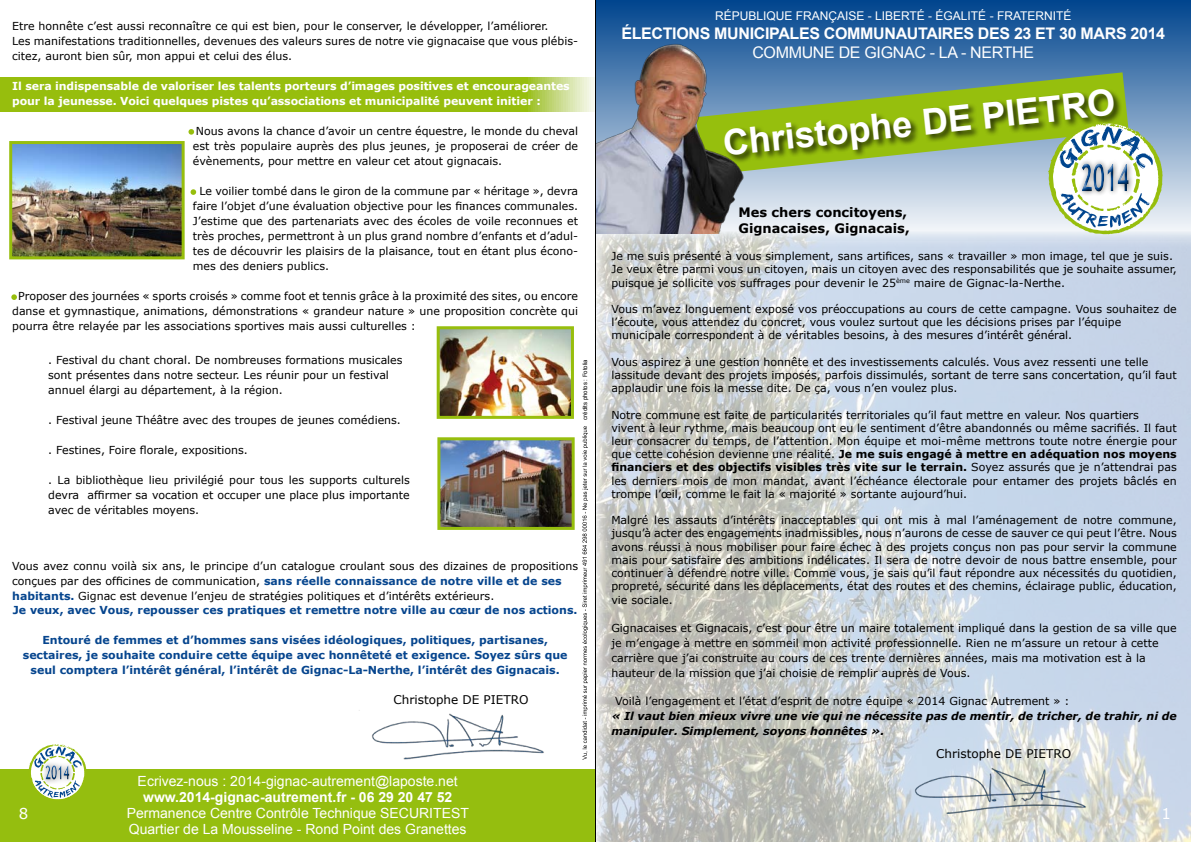
<style>
.page{position:relative;width:1191px;height:842px;background:#fff}
.page>*{position:absolute;margin:0;border:0;box-sizing:border-box;transform-origin:0 0}
.t1{font:700 36px "Arial";color:#fff}
.t2{font:700 16px "Arial";letter-spacing:-.02em;color:#fff}
.t3{font:16px "Arial";letter-spacing:-.02em;color:#fff}
.t4{font:15px "Verdana";color:#fff}
.t5{font:14px/16px "Arial";color:#fff}
.t6{font:700 14px "Arial";color:#fff}
.t7{font:700 13px/15.6px "Verdana";color:#000}
.t8{font:12px "Arial";color:#fff}
.t9{font:12px "Verdana";color:#000}
.t10{font:11px/15px "Verdana";color:#000}
.t11{font:700 11px/15px "Verdana";color:#06458e;text-align:center}
.t12{font:700 11px/15px "Verdana";letter-spacing:-.01em;color:#fff}
.t13{font:italic 700 11px/15px "Verdana";color:#000}
.t14{font:6px "Arial";color:#000}
.s1{font-weight:700;color:#06458e}
.s2{font-weight:700}
</style>
<div class="page">
<img style="left:596px;top:241px;width:595px;height:601px">
<svg style="left:596px;top:0;width:595px;height:241px;background:#6a92bc"></svg>
<svg style="left:0;top:77px;width:595px;height:35px;background:#9cc11a"></svg>
<svg style="left:749px;top:72px;width:379px;height:103px;background:#7ca1a5"></svg>
<img style="left:596px;top:28px;width:153px;height:205px">
<div style="left:723px;top:88px;width:399px;height:76px;background:#000;opacity:.75"></div>
<div style="left:0;top:769px;width:595px;height:73px;background:#95be0f"></div>
<svg style="left:188px;top:129px;width:6px;height:6px"></svg>
<svg style="left:190px;top:189px;width:6px;height:6px"></svg>
<svg style="left:11px;top:294px;width:6px;height:6px"></svg>
<img style="left:13px;top:145px;width:168px;height:110px">
<div style="left:9px;top:141px;width:176px;height:118px;border:3px solid #97be0d"></div>
<img style="left:441px;top:330px;width:129px;height:85px">
<div style="left:437px;top:326px;width:137px;height:93px;border:3px solid #97be0d"></div>
<img style="left:441px;top:441px;width:129px;height:85px">
<div style="left:437px;top:437px;width:137px;height:93px;border:3px solid #97be0d"></div>
<svg style="left:1048px;top:121px;width:114px;height:113px"></svg>
<svg style="left:28px;top:744px;width:58px;height:56px"></svg>
<svg style="left:582px;top:426px;width:6px;height:334px"></svg>
<img style="left:359px;top:710px;width:185px;height:50px">
<img style="left:901px;top:745px;width:203px;height:94px">
<hr style="left:595px;top:0;width:1px;height:842px;background:#000">
<p class="t10" style="left:12px;top:18px;width:567px">Etre honnête c’est aussi reconnaître ce qui est bien, pour le conserver, le développer, l’améliorer.<br>Les manifestations traditionnelles, devenues des valeurs sures de notre vie gignacaise que vous plébis&shy;citez, auront bien sûr, mon appui et celui des élus.</p>
<p class="t12" style="left:12px;top:78px;width:559px">Il sera indispensable de valoriser les talents porteurs d’images positives et encourageantes pour la jeunesse. Voici quelques pistes qu’associations et municipalité peuvent initier :</p>
<p class="t10" style="left:193px;top:123px;width:387px;text-align:justify">Nous avons la chance d’avoir un centre équestre, le monde du cheval est très populaire auprès des plus jeunes, je proposerai de créer de évènements, pour mettre en valeur cet atout gignacais.</p>
<p class="t10" style="left:193px;top:183px;width:387px;text-align:justify;text-indent:7px">Le voilier tombé dans le giron de la commune par « héritage », devra faire l’objet d’une évaluation objective pour les finances communales.<br>J’estime que des partenariats avec des écoles de voile reconnues et très proches, permettront à un plus grand nombre d’enfants et d’adul&shy;tes de découvrir les plaisirs de la plaisance, tout en étant plus écono&shy;mes des deniers publics.</p>
<p class="t10" style="left:12px;top:288px;width:567px;text-align:justify;text-indent:6px">Proposer des journées « sports croisés » comme foot et tennis grâce à la proximité des sites, ou encore danse et gymnastique, animations, démonstrations « grandeur nature » une proposition concrète qui pourra être relayée par les associations sportives mais aussi culturelles :</p>
<p class="t10" style="left:48px;top:352px;width:356px">. Festival du chant choral. De nombreuses formations musicales sont présentes dans notre secteur. Les réunir pour un festival annuel élargi au département, à la région.</p>
<p class="t10" style="left:48px;top:412px;width:354px">. Festival jeune Théâtre avec des troupes de jeunes comédiens.</p>
<p class="t10" style="left:48px;top:442px;width:201px">. Festines, Foire florale, expositions.</p>
<p class="t10" style="left:48px;top:472px;width:363px;text-align:justify">. La bibliothèque lieu privilégié pour tous les supports culturels devra affirmer sa vocation et occuper une place plus importante avec de véritables moyens.</p>
<p class="t14" style="left:581px;top:420px;width:62px;rotate:-90deg">crédits photos : Fotolia</p>
<p class="t10" style="left:12px;top:558px;width:567px">Vous avez connu voilà six ans, le principe d’un catalogue croulant sous des dizaines de propositions conçues par des officines de communication, <span class="s1">sans réelle connaissance de notre ville et de ses habitants.</span> Gignac est devenue l’enjeu de stratégies politiques et d’intérêts extérieurs.</p>
<p class="t11" style="left:13px;top:602px;width:566px">Je veux, avec Vous, repousser ces pratiques et remettre notre ville au cœur de nos actions.</p>
<p class="t11" style="left:23px;top:632px;width:546px">Entouré de femmes et d’hommes sans visées idéologiques, politiques, partisanes, sectaires, je souhaite conduire cette équipe avec honnêteté et exigence. Soyez sûrs que seul comptera l’intérêt général, l’intérêt de Gignac-La-Nerthe, l’intérêt des Gignacais.</p>
<p class="t9" style="left:393px;top:692px;width:137px">Christophe DE PIETRO</p>
<p class="t8" style="left:715px;top:9px;width:358px">RÉPUBLIQUE FRANÇAISE - LIBERTÉ - ÉGALITÉ - FRATERNITÉ</p>
<h2 class="t2" style="left:621px;top:25px;width:545px">ÉLECTIONS MUNICIPALES COMMUNAUTAIRES DES 23 ET 30 MARS 2014</h2>
<h2 class="t3" style="left:752px;top:44px;width:283px">COMMUNE DE GIGNAC - LA - NERTHE</h2>
<h1 class="t1" style="left:721px;top:123px;width:396px;rotate:-6deg">Christophe DE PIETRO</h1>
<p class="t7" style="left:738px;top:204px;width:173px">Mes chers concitoyens,<br>Gignacaises, Gignacais,</p>
<p class="t10" style="left:611px;top:249px;width:567px;line-height:13.2px">Je me suis présenté à vous simplement, sans artifices, sans « travailler » mon image, tel que je suis.<br>Je veux être parmi vous un citoyen, mais un citoyen avec des responsabilités que je souhaite assumer, puisque je sollicite vos suffrages pour devenir le 25<sup>ème</sup> maire de Gignac-la-Nerthe.</p>
<p class="t10" style="left:611px;top:302px;width:567px;line-height:13.2px">Vous m’avez longuement exposé vos préoccupations au cours de cette campagne. Vous souhaitez de l’écoute, vous attendez du concret, vous voulez surtout que les décisions prises par l’équipe municipale correspondent à de véritables besoins, à des mesures d’intérêt général.</p>
<p class="t10" style="left:611px;top:355px;width:567px;line-height:13.2px">Vous aspirez à une gestion honnête et des investissements calculés. Vous avez ressenti une telle lassitude devant des projets imposés, parfois dissimulés, sortant de terre sans concertation, qu’il faut applaudir une fois la messe dite. De ça, vous n’en voulez plus.</p>
<p class="t10" style="left:611px;top:408px;width:567px;line-height:13.2px">Notre commune est faite de particularités territoriales qu’il faut mettre en valeur. Nos quartiers<br>vivent à leur rythme, mais beaucoup ont eu le sentiment d’être abandonnés ou même sacrifiés. Il faut leur consacrer du temps, de l’attention. Mon équipe et moi-même mettrons toute notre énergie pour que cette cohésion devienne une réalité. <span class="s2">Je me suis engagé à mettre en adéquation nos moyens financiers et des objectifs visibles très vite sur le terrain.</span> Soyez assurés que je n’attendrai pas les derniers mois de mon mandat, avant l’échéance électorale pour entamer des projets bâclés en trompe l’œil, comme le fait la « majorité » sortante aujourd’hui.</p>
<p class="t10" style="left:611px;top:513px;width:567px;line-height:13.2px;text-align:justify">Malgré les assauts d’intérêts inacceptables qui ont mis à mal l’aménagement de notre commune, jusqu’à acter des engagements inadmissibles, nous n’aurons de cesse de sauver ce qui peut l’être. Nous avons réussi à nous mobiliser pour faire échec à des projets conçus non pas pour servir la commune mais pour satisfaire des ambitions indélicates. Il sera de notre devoir de nous battre ensemble, pour continuer à défendre notre ville. Comme vous, je sais qu’il faut répondre aux nécessités du quotidien, propreté, sécurité dans les déplacements, état des routes et des chemins, éclairage public, éducation, vie sociale.</p>
<p class="t10" style="left:611px;top:620px;width:567px">Gignacaises et Gignacais, c’est pour être un maire totalement impliqué dans la gestion de sa ville que je m’engage à mettre en sommeil mon activité professionnelle. Rien ne m’assure un retour à cette carrière que j’ai construite au cours de ces trente dernières années, mais ma motivation est à la hauteur de la mission que j’ai choisie de remplir auprès de Vous.</p>
<p class="t10" style="left:615px;top:693px;width:455px">Voilà l’engagement et l’état d’esprit de notre équipe « 2014 Gignac Autrement » :</p>
<p class="t13" style="left:611px;top:708px;width:567px">« Il vaut bien mieux vivre une vie qui ne nécessite pas de mentir, de tricher, de trahir, ni de manipuler. Simplement, soyons honnêtes ».</p>
<p class="t9" style="left:936px;top:746px;width:137px">Christophe DE PIETRO</p>
<p class="t5" style="left:138px;top:773px;width:322px">Ecrivez-nous : 2014-gignac-autrement@laposte.net</p>
<p class="t6" style="left:143px;top:789px;width:311px">www.2014-gignac-autrement.fr - 06 29 20 47 52</p>
<p class="t5" style="left:127px;top:805px;width:344px">Permanence Centre Contrôle Technique SECURITEST<br>Quartier de La Mousseline - Rond Point des Granettes</p>
<h3 class="t4" style="left:19px;top:804px;width:11px">8</h3>
<h3 class="t4" style="left:1161px;top:804px;width:11px">1</h3>
</div>
